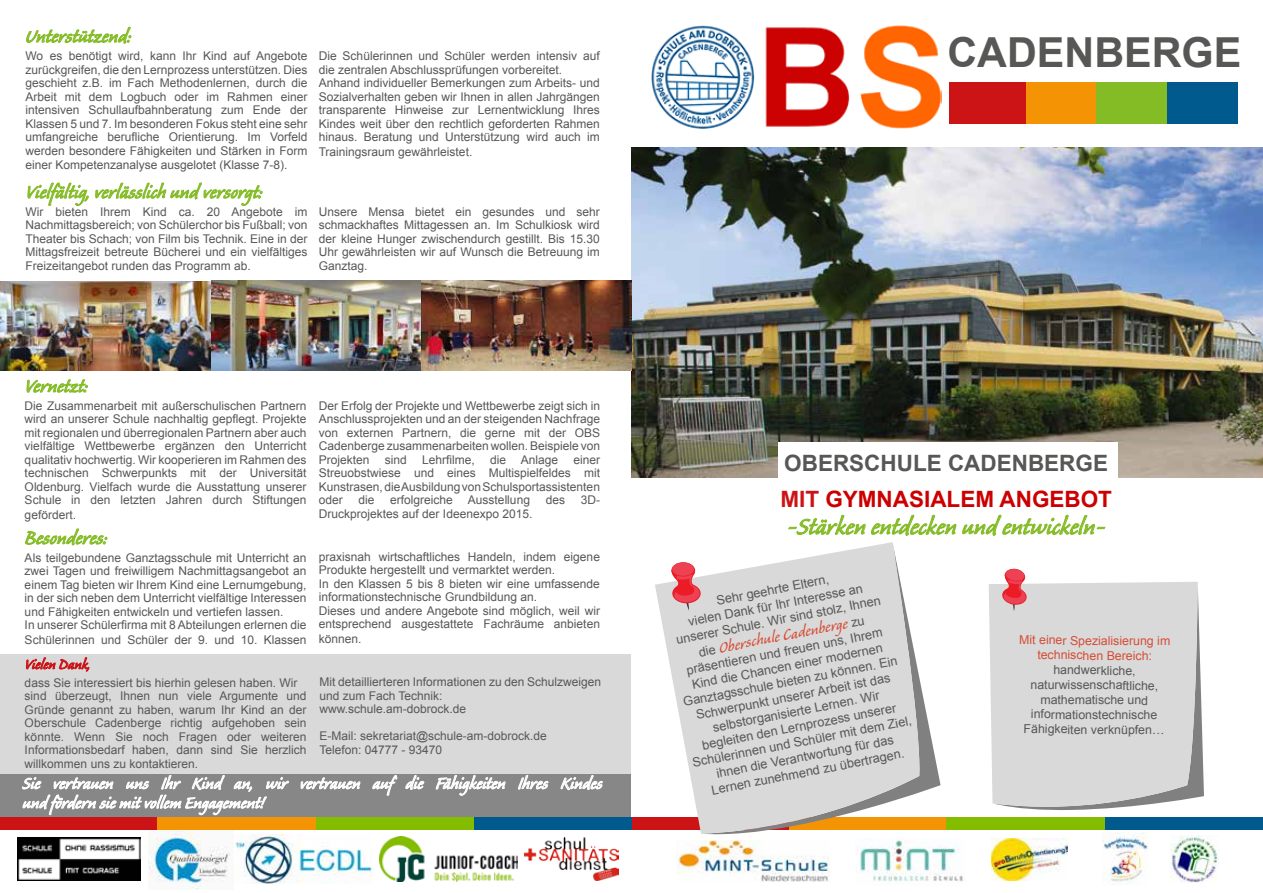
<style>
.page{position:relative;width:1263px;height:893px;background:#fff}
.page>*{position:absolute;margin:0;border:0;box-sizing:border-box;transform-origin:0 0}
.t1{font:700 41.4px "Arial";color:#575756}
.t2{font:30px "Caliban Std";color:#84bc26}
.t3{font:24px "Caliban Std";color:#84bc26}
.t4{font:700 22.5px/36px "Arial";color:#575756}
.t5{font:21px/19.5px "Caliban Std";color:#fff}
.t6{font:19.5px "Caliban Std";color:#d64d36}
.t7{font:18px "Caliban Std";color:#cc1417}
.t8{font:12.75px/15.3px "Arial";color:#575756;text-align:center}
.t9{font:12.3px/14.9px "Arial";color:#575756;text-align:center}
.t10{font:12.3px/14.9px "Arial";color:#d64d36;text-align:center}
.t11{font:12px/13.6px "Arial";color:#575756;text-align:justify}
.s1{color:#cc1417}
.s2{color:#c00}
.s3{font-family:"Arial";font-size:12.75px;color:#575756}
</style>
<div class="page">
<div style="left:0;top:772px;width:631px;height:121px;background:linear-gradient(to right,#878787,#878787)"></div>
<div style="left:0;top:826px;width:1263px;height:67px;background:#fff"></div>
<img style="left:18px;top:837px;width:122px;height:43px">
<img style="left:149px;top:830px;width:81px;height:59px">
<img style="left:235px;top:835px;width:137px;height:49px">
<img style="left:379px;top:837px;width:138px;height:44px">
<img style="left:991px;top:838px;width:76px;height:42px">
<img style="left:1103px;top:833px;width:45px;height:52px">
<img style="left:1170px;top:835px;width:48px;height:47px">
<img style="left:524px;top:838px;width:95px;height:42px">
<img style="left:676px;top:840px;width:154px;height:42px">
<img style="left:856px;top:838px;width:107px;height:44px">
<img style="left:631px;top:148px;width:632px;height:329px">
<img style="left:651px;top:25px;width:290px;height:104px">
<div style="left:778px;top:442px;width:340px;height:59px;background:#fff"></div>
<svg style="left:788px;top:515px;width:77px;height:20px"></svg>
<svg style="left:871px;top:515px;width:85px;height:21px"></svg>
<svg style="left:962px;top:515px;width:143px;height:21px"></svg>
<svg style="left:1198px;top:594px;width:6px;height:204px"></svg>
<div style="left:989px;top:582px;width:209px;height:228px;background:#d9d9d9"></div>
<svg style="left:1001px;top:568px;width:26px;height:43px"></svg>
<div style="left:631px;top:817px;width:158px;height:13px;background:#cc1417"></div>
<div style="left:789px;top:817px;width:157px;height:13px;background:#f49405"></div>
<div style="left:946px;top:817px;width:160px;height:13px;background:#84bd00"></div>
<div style="left:1106px;top:817px;width:157px;height:13px;background:#005a8e"></div>
<svg style="left:26px;top:27px;width:105px;height:17px"></svg>
<svg style="left:27px;top:182px;width:62px;height:24px"></svg>
<svg style="left:95px;top:182px;width:168px;height:24px"></svg>
<svg style="left:27px;top:379px;width:61px;height:14px"></svg>
<svg style="left:25px;top:528px;width:82px;height:17px"></svg>
<div style="left:0;top:654px;width:631px;height:119px;background:#d9d9d9"></div>
<img style="left:0;top:281px;width:631px;height:90px">
<div style="left:23px;top:775px;width:580px;height:42px;background:#878787"></div>
<svg style="left:301px;top:777px;width:59px;height:12px"></svg>
<svg style="left:373px;top:775px;width:24px;height:20px"></svg>
<svg style="left:405px;top:775px;width:19px;height:15px"></svg>
<svg style="left:436px;top:775px;width:69px;height:21px"></svg>
<svg style="left:518px;top:775px;width:30px;height:14px"></svg>
<svg style="left:561px;top:775px;width:42px;height:15px"></svg>
<svg style="left:22px;top:775px;width:267px;height:40px"></svg>
<svg style="left:26px;top:657px;width:64px;height:15px"></svg>
<div style="left:0;top:817px;width:157px;height:13px;background:#cc1417"></div>
<div style="left:157px;top:817px;width:159px;height:13px;background:#f49405"></div>
<div style="left:316px;top:817px;width:158px;height:13px;background:#84bd00"></div>
<div style="left:474px;top:817px;width:157px;height:13px;background:#005a8e"></div>
<div style="left:949px;top:82px;width:77px;height:42px;background:#cc1417"></div>
<div style="left:1026px;top:82px;width:70px;height:42px;background:#f49405"></div>
<div style="left:1096px;top:82px;width:71px;height:42px;background:#84bc26"></div>
<div style="left:1167px;top:82px;width:71px;height:42px;background:#005a8e"></div>
<svg style="left:709px;top:692px;width:231px;height:143px"></svg>
<svg style="left:655px;top:542px;width:267px;height:292px;fill:#d9d9d9"></svg>
<svg style="left:663px;top:560px;width:238px;height:75px;background:#dcd3d4"></svg>
<h3 class="t3" style="left:26px;top:24px;width:107px">Unterstützend:</h3>
<p class="t11" style="left:26px;top:49px;width:283px">Wo es benötigt wird, kann Ihr Kind auf Angebote zurückgreifen, die den Lernprozess unterstützen. Dies geschieht z.B. im Fach Methodenlernen, durch die Arbeit mit dem Logbuch oder im Rahmen einer intensiven Schullaufbahnberatung zum Ende der Klassen 5 und 7. Im besonderen Fokus steht eine sehr umfangreiche berufliche Orientierung. Im Vorfeld werden besondere Fähigkeiten und Stärken in Form einer Kompetenzanalyse ausgelotet (Klasse 7-8).</p>
<h3 class="t3" style="left:26px;top:180px;width:238px">Vielfältig, verlässlich und versorgt:</h3>
<p class="t11" style="left:26px;top:205px;width:283px">Wir bieten Ihrem Kind ca. 20 Angebote im Nachmittagsbereich; von Schülerchor bis Fußball; von Theater bis Schach; von Film bis Technik. Eine in der Mittagsfreizeit betreute Bücherei und ein vielfältiges Freizeitangebot runden das Programm ab.</p>
<p class="t11" style="left:319px;top:49px;width:283px;text-align:left">Die Schülerinnen und Schüler werden intensiv auf die zentralen Abschlussprüfungen vorbereitet.<br>Anhand individueller Bemerkungen zum Arbeits- und Sozialverhalten geben wir Ihnen in allen Jahrgängen transparente Hinweise zur Lernentwicklung Ihres Kindes weit über den rechtlich geforderten Rahmen hinaus. Beratung und Unterstützung wird auch im Trainingsraum gewährleistet.</p>
<p class="t11" style="left:319px;top:205px;width:283px">Unsere Mensa bietet ein gesundes und sehr schmackhaftes Mittagessen an. Im Schulkiosk wird der kleine Hunger zwischendurch gestillt. Bis 15.30<br>Uhr gewährleisten wir auf Wunsch die Betreuung im Ganztag.</p>
<h3 class="t3" style="left:25px;top:374px;width:64px">Vernetzt:</h3>
<p class="t11" style="left:25px;top:399px;width:283px">Die Zusammenarbeit mit außerschulischen Partnern wird an unserer Schule nachhaltig gepflegt. Projekte mit regionalen und überregionalen Partnern aber auch vielfältige Wettbewerbe ergänzen den Unterricht qualitativ hochwertig. Wir kooperieren im Rahmen des technischen Schwerpunkts mit der Universität Oldenburg. Vielfach wurde die Ausstattung unserer Schule in den letzten Jahren durch Stiftungen gefördert.</p>
<h3 class="t3" style="left:25px;top:526px;width:84px">Besonderes:</h3>
<p class="t11" style="left:25px;top:551px;width:283px;text-align:left">Als teilgebundene Ganztagsschule mit Unterricht an zwei Tagen und freiwilligem Nachmittagsangebot an einem Tag bieten wir Ihrem Kind eine Lernumgebung, in der sich neben dem Unterricht vielfältige Interessen und Fähigkeiten entwickeln und vertiefen lassen.<br>In unserer Schülerfirma mit 8 Abteilungen erlernen die Schülerinnen und Schüler der 9. und 10. Klassen</p>
<p class="t11" style="left:319px;top:399px;width:283px">Der Erfolg der Projekte und Wettbewerbe zeigt sich in Anschlussprojekten und an der steigenden Nachfrage von externen Partnern, die gerne mit der OBS Cadenberge zusammenarbeiten wollen. Beispiele von Projekten</p>
<p class="t11" style="left:385px;top:453px;width:24px">sind</p>
<p class="t11" style="left:422px;top:453px;width:54px">Lehrfilme,</p>
<p class="t11" style="left:490px;top:453px;width:69px">die Anlage</p>
<p class="t11" style="left:319px;top:453px;width:283px;text-indent:254px">einer Streuobstwiese und eines Multispielfeldes mit Kunstrasen, die Ausbildung von Schulsportassistenten oder</p>
<p class="t11" style="left:359px;top:493px;width:18px">die</p>
<p class="t11" style="left:390px;top:493px;width:141px">erfolgreiche Ausstellung</p>
<p class="t11" style="left:546px;top:493px;width:21px">des</p>
<p class="t11" style="left:581px;top:493px;width:21px">3D-</p>
<p class="t11" style="left:319px;top:507px;width:215px">Druckprojektes auf der Ideenexpo 2015.</p>
<p class="t11" style="left:319px;top:550px;width:283px;text-align:left">praxisnah wirtschaftliches Handeln, indem eigene Produkte hergestellt und vermarktet werden.<br>In den Klassen 5 bis 8 bieten wir eine umfassende informationstechnische Grundbildung an.<br>Dieses und andere Angebote sind möglich, weil wir entsprechend ausgestattete Fachräume anbieten können.</p>
<h3 class="t7" style="left:25px;top:655px;width:67px">Vielen Dank,</h3>
<p class="t11" style="left:25px;top:676px;width:283px;text-align:left">dass Sie interessiert bis hierhin gelesen haben. Wir sind überzeugt, Ihnen nun viele Argumente und Gründe genannt zu haben, warum Ihr Kind an der Oberschule Cadenberge richtig aufgehoben sein könnte. Wenn Sie noch Fragen oder weiteren Informationsbedarf haben, dann sind Sie herzlich willkommen uns zu kontaktieren.</p>
<p class="t11" style="left:319px;top:675px;width:283px;text-align:left">Mit detaillierteren Informationen zu den Schulzweigen und zum Fach Technik:<br>www.schule.am-dobrock.de</p>
<p class="t11" style="left:319px;top:729px;width:229px">E-Mail: sekretariat@schule-am-dobrock.de<br>Telefon: 04777 - 93470</p>
<h3 class="t5" style="left:23px;top:774px;width:582px">Sie vertrauen uns Ihr Kind an, wir vertrauen auf die Fähigkeiten Ihres Kindes und fördern sie mit vollem Engagement!</h3>
<h1 class="t1" style="left:947px;top:24px;width:295px">CADENBERGE</h1>
<h3 class="t4" style="left:780px;top:445px;width:333px">OBERSCHULE CADENBERGE<br><span class="s1">MIT</span> <span class="s2">GYMNASIALEM ANGEBOT</span></h3>
<h2 class="t2" style="left:787px;top:511px;width:320px">-Stärken entdecken und entwickeln-</h2>
<p class="t8" style="left:669px;top:602px;width:209px;rotate:-11deg">Sehr geehrte Eltern,<br>vielen Dank für Ihr Interesse an unserer Schule. Wir sind stolz, Ihnen</p>
<h3 class="t6" style="left:697px;top:642px;width:170px;rotate:-11deg"><span class="s3">die</span> Oberschule Cadenberge <span class="s3">zu</span></h3>
<p class="t8" style="left:674px;top:665px;width:224px;rotate:-11deg">präsentieren und freuen uns, Ihrem Kind die Chancen einer modernen Ganztagsschule bieten zu können. Ein Schwerpunkt unserer Arbeit ist das selbstorganisierte Lernen. Wir begleiten den Lernprozess unserer Schülerinnen und Schüler mit dem Ziel, ihnen die Verantwortung für das Lernen zunehmend zu übertragen.</p>
<p class="t10" style="left:1019px;top:632px;width:153px;rotate:1deg">Mit einer Spezialisierung im technischen Bereich:</p>
<p class="t9" style="left:1025px;top:661px;width:142px;rotate:1deg">handwerkliche, naturwissenschaftliche, mathematische und informationstechnische<br>Fähigkeiten verknüpfen…</p>
</div>
